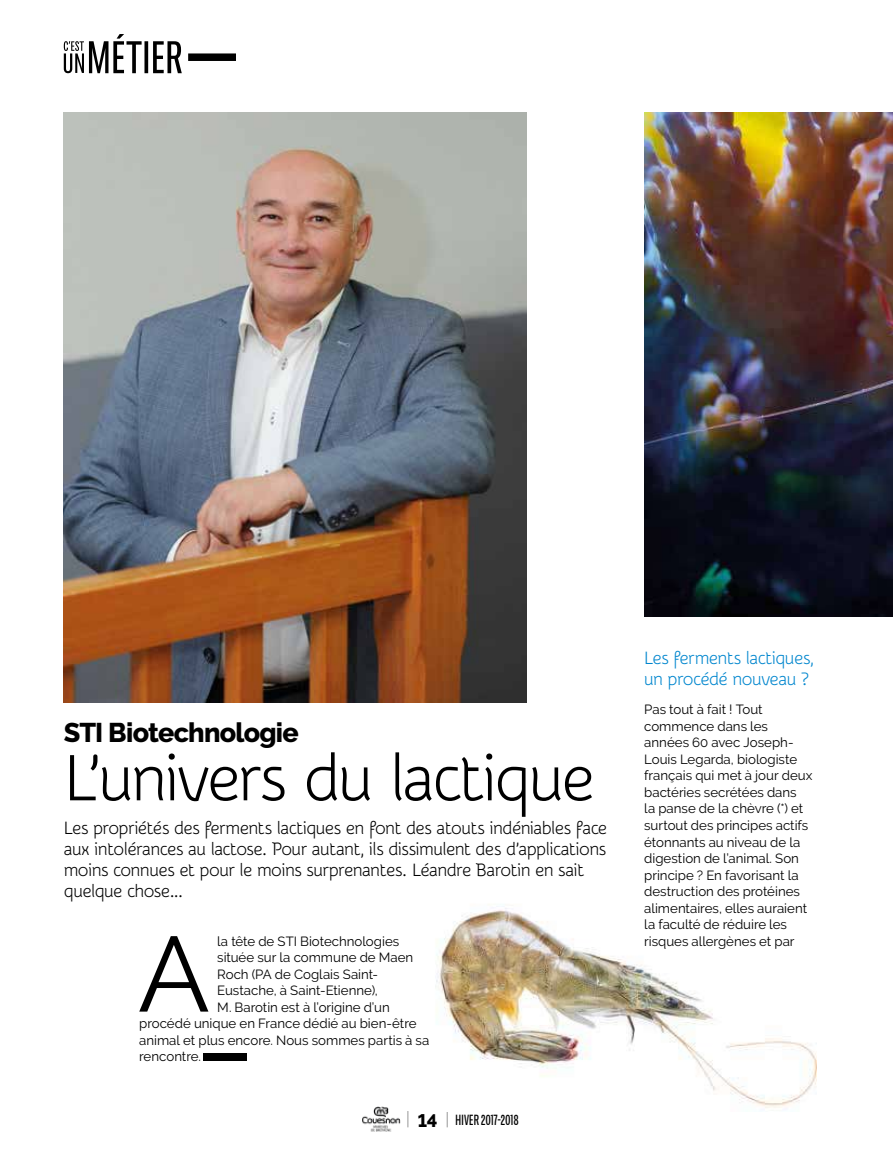
<style>
.page{position:relative;width:893px;height:1170px;background:#fff}
.page>*{position:absolute;margin:0;border:0;box-sizing:border-box;transform-origin:0 0}
.t1{font:106.2px "Raleway";color:#000}
.t2{font:66px "Snippet";letter-spacing:-.045em;color:#000}
.t3{font:800 27px "Raleway";letter-spacing:-.03em;color:#000}
.t4{font:18px/21px "Snippet";letter-spacing:-.035em;color:#000}
.t5{font:18px/21px "Snippet";letter-spacing:-.03em;color:#0086ce}
.t6{font:14.7px "Chartwell Pies";letter-spacing:-.02em;color:#000}
.t7{font:13.35px/16.5px "Raleway";color:#000}
.s1{font-family:"Raleway";font-weight:100;font-size:18px}
.s2{font-family:"Raleway";font-weight:800;font-size:18px}
</style>
<div class="page">
<img style="left:362px;top:1106px;width:38px;height:26px">
<img style="left:64px;top:113px;width:462px;height:589px">
<img style="left:644px;top:113px;width:249px;height:504px">
<svg style="left:64px;top:34px;width:118px;height:39px"></svg>
<div style="left:188px;top:53px;width:48px;height:8px;background:#000"></div>
<img style="left:435px;top:904px;width:381px;height:204px">
<h3 class="t3" style="left:64px;top:717px;width:236px">STI Biotechnologie</h3>
<h2 class="t2" style="left:64px;top:741px;width:533px">L’univers du lactique</h2>
<p class="t4" style="left:64px;top:817px;width:545px">Les propriétés des ferments lactiques en font des atouts indéniables face aux intolérances au lactose. Pour autant, ils dissimulent des d’applications moins connues et pour le moins surprenantes. Léandre Barotin en sait quelque chose...</p>
<h1 class="t1" style="left:138px;top:912px;width:73px">A</h1>
<p class="t7" style="left:217px;top:932px;width:184px">la tête de STI Biotechnologies</p>
<p class="t7" style="left:217px;top:949px;width:198px">située sur la commune de Maen</p>
<p class="t7" style="left:217px;top:965px;width:162px">Roch (PA de Coglais Saint-</p>
<p class="t7" style="left:217px;top:982px;width:162px">Eustache, à Saint-Etienne),</p>
<p class="t7" style="left:217px;top:998px;width:174px">M. Barotin est à l’origine d’un</p>
<p class="t7" style="left:139px;top:1015px;width:279px">procédé unique en France dédié au bien-être</p>
<p class="t7" style="left:139px;top:1031px;width:292px">animal et plus encore. Nous sommes partis à sa</p>
<p class="t7" style="left:139px;top:1048px;width:111px">rencontre.■</p>
<p class="t6" style="left:406px;top:1111px;width:114px"><span class="s1">|</span> <span class="s2">14</span> <span class="s1">|</span> HIVER 2017-2018</p>
<h3 class="t5" style="left:644px;top:648px;width:172px">Les ferments lactiques, un procédé nouveau ?</h3>
<p class="t7" style="left:644px;top:701px;width:170px">Pas tout à fait ! Tout commence dans les années 60 avec Joseph-<br>Louis Legarda, biologiste français qui met à jour deux bactéries secrétées dans<br>la panse de la chèvre (*) et surtout des principes actifs étonnants au niveau de la digestion de l’animal. Son principe ? En favorisant la destruction des protéines alimentaires, elles auraient la faculté de réduire les risques allergènes et par</p>
</div>
